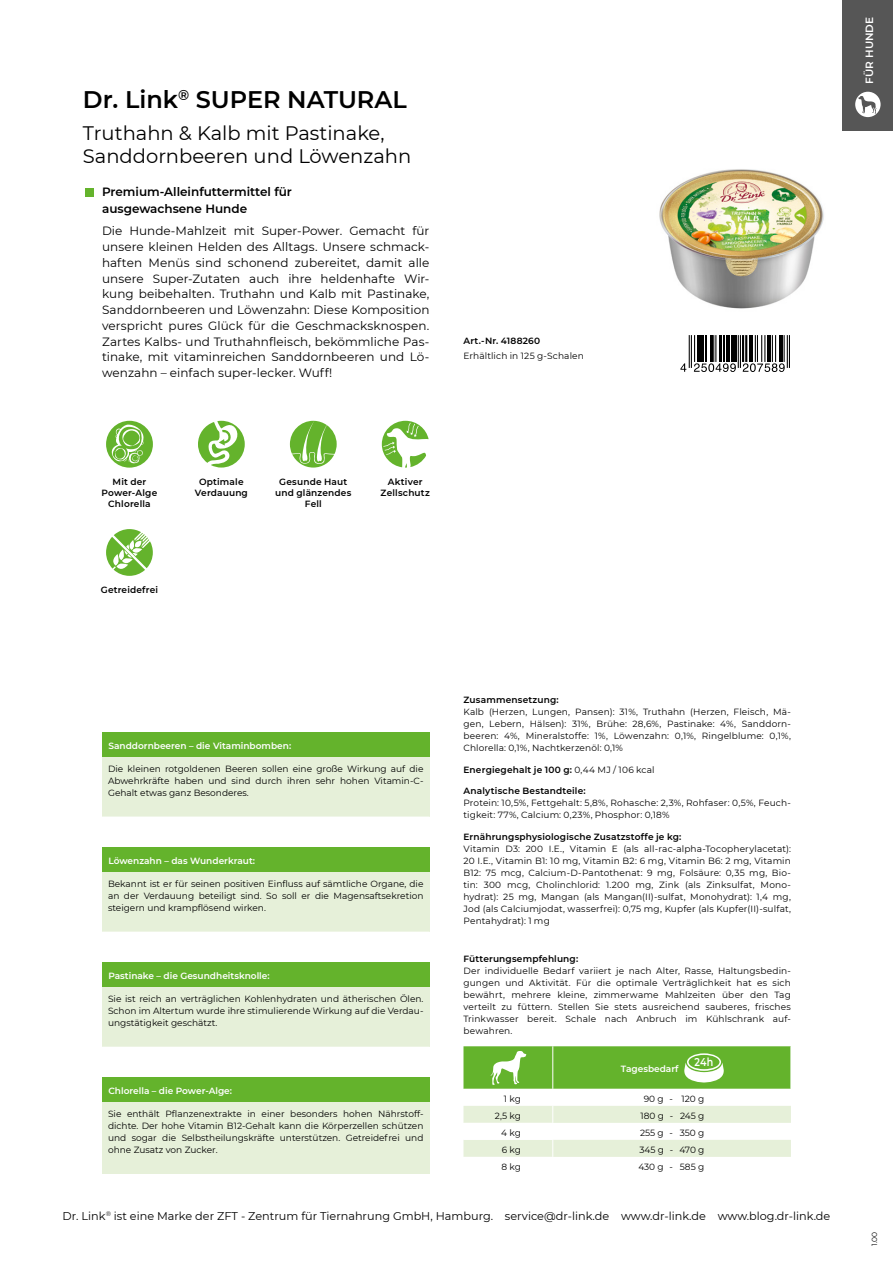
<style>
.page{position:relative;width:893px;height:1263px;background:#fff}
.page>*{position:absolute;margin:0;border:0;box-sizing:border-box;transform-origin:0 0}
.t1{font:600 24px "Montserrat";color:#000}
.t2{font:19.5px/23.4px "Montserrat";color:#000}
.t3{font:12px/15.8px "Montserrat";letter-spacing:.005em;color:#000;text-align:justify}
.t4{font:600 12px/16.5px "Montserrat";color:#000}
.t5{font:11.25px "Montserrat";color:#000}
.t6{font:600 11.25px "Montserrat";color:#fff;scale:.84 1}
.t7{font:600 10.5px "Montserrat";color:#fff}
.t8{font:9px/12px "Montserrat";color:#000;text-align:justify}
.t9{font:600 9px/10.8px "Montserrat";letter-spacing:.02em;color:#000;text-align:center}
.t10{font:600 9px "Montserrat";color:#fff}
.t11{font:7.5px "Montserrat";color:#000}
.s1{font-weight:400}
</style>
<div class="page">
<div style="left:85px;top:188px;width:9px;height:8px;background:#64b32c"></div>
<div style="left:102px;top:1077px;width:327px;height:26px;background:#64b32c"></div>
<div style="left:102px;top:1103px;width:327px;height:71px;background:#e6f0d9"></div>
<div style="left:102px;top:732px;width:327px;height:25px;background:#64b32c"></div>
<div style="left:102px;top:757px;width:327px;height:60px;background:#e6f0d9"></div>
<div style="left:102px;top:847px;width:327px;height:25px;background:#64b32c"></div>
<div style="left:102px;top:872px;width:327px;height:60px;background:#e6f0d9"></div>
<div style="left:102px;top:962px;width:327px;height:26px;background:#64b32c"></div>
<div style="left:102px;top:988px;width:327px;height:59px;background:#e6f0d9"></div>
<img style="left:659px;top:169px;width:165px;height:140px">
<div style="left:843px;top:0;width:50px;height:130px;background:#565656"></div>
<svg style="left:855px;top:92px;width:26px;height:25px"></svg>
<svg style="left:463px;top:1046px;width:328px;height:111px"></svg>
<div style="left:106px;top:421px;width:47px;height:47px;background:#64b32c;border-radius:50%"></div>
<svg style="left:112px;top:425px;width:32px;height:38px"></svg>
<svg style="left:198px;top:421px;width:47px;height:47px"></svg>
<svg style="left:290px;top:421px;width:47px;height:47px"></svg>
<svg style="left:106px;top:529px;width:47px;height:47px"></svg>
<svg style="left:382px;top:421px;width:47px;height:47px"></svg>
<hr style="left:691px;top:335px;width:1px;height:33px;background:#000">
<hr style="left:689px;top:335px;width:1px;height:33px;background:#000">
<hr style="left:733px;top:335px;width:4px;height:27px;background:#000">
<hr style="left:740px;top:335px;width:1px;height:33px;background:#000">
<hr style="left:738px;top:335px;width:1px;height:33px;background:#000">
<hr style="left:742px;top:335px;width:2px;height:27px;background:#000">
<hr style="left:789px;top:335px;width:1px;height:33px;background:#000">
<hr style="left:787px;top:335px;width:1px;height:33px;background:#000">
<svg style="left:680px;top:363px;width:6px;height:9px"></svg>
<svg style="left:694px;top:335px;width:42px;height:37px"></svg>
<svg style="left:743px;top:335px;width:42px;height:37px"></svg>
<h1 class="t1" style="left:83px;top:83px;width:325px">Dr. Link<sup>®</sup> SUPER NATURAL</h1>
<h2 class="t2" style="left:83px;top:120px;width:330px">Truthahn &amp; Kalb mit Pastinake,<br>Sanddornbeeren und Löwenzahn</h2>
<h3 class="t4" style="left:102px;top:183px;width:191px">Premium-Alleinfuttermittel für ausgewachsene Hunde</h3>
<p class="t3" style="left:102px;top:223px;width:329px">Die Hunde-Mahlzeit mit Super-Power. Gemacht für unsere kleinen Helden des Alltags. Unsere schmack&shy;haften Menüs sind schonend zubereitet, damit alle unsere Super-Zutaten auch ihre heldenhafte Wir&shy;kung beibehalten. Truthahn und Kalb mit Pastinake, Sanddornbeeren und Löwenzahn: Diese Komposition verspricht pures Glück für die Geschmacksknospen.<br>Zartes Kalbs- und Truthahnfleisch, bekömmliche Pas&shy;tinake, mit vitaminreichen Sanddornbeeren und Lö&shy;wenzahn – einfach super-lecker. Wuff!</p>
<p class="t9" style="left:463px;top:335px;width:78px">Art.-Nr. 4188260</p>
<p class="t8" style="left:463px;top:349px;width:122px">Erhältlich in 125 g-Schalen</p>
<p class="t9" style="left:102px;top:476px;width:57px">Mit der<br>Power-Alge<br>Chlorella</p>
<p class="t9" style="left:101px;top:584px;width:59px">Getreidefrei</p>
<p class="t9" style="left:195px;top:476px;width:55px">Optimale<br>Verdauung</p>
<p class="t9" style="left:381px;top:476px;width:51px">Aktiver<br>Zellschutz</p>
<p class="t9" style="left:275px;top:476px;width:78px">Gesunde Haut und glänzendes<br>Fell</p>
<p class="t7" style="left:862px;top:83px;width:68px;rotate:-90deg">FÜR HUNDE</p>
<p class="t10" style="left:108px;top:739px;width:184px">Sanddornbeeren – die Vitaminbomben:</p>
<p class="t8" style="left:108px;top:763px;width:317px">Die kleinen rotgoldenen Beeren sollen eine große Wirkung auf die Abwehrkräfte haben und sind durch ihren sehr hohen Vitamin-C-Gehalt etwas ganz Besonderes.</p>
<p class="t10" style="left:108px;top:855px;width:148px">Löwenzahn – das Wunderkraut:</p>
<p class="t8" style="left:108px;top:878px;width:317px">Bekannt ist er für seinen positiven Einfluss auf sämtliche Organe, die an der Verdauung beteiligt sind. So soll er die Magensaftsekretion steigern und krampflösend wirken.</p>
<p class="t10" style="left:108px;top:970px;width:163px">Pastinake – die Gesundheitsknolle:</p>
<p class="t8" style="left:108px;top:993px;width:317px">Sie ist reich an verträglichen Kohlenhydraten und ätherischen Ölen.<br>Schon im Altertum wurde ihre stimulierende Wirkung auf die Verdau&shy;ungstätigkeit geschätzt.</p>
<p class="t10" style="left:108px;top:1085px;width:125px">Chlorella – die Power-Alge:</p>
<p class="t8" style="left:108px;top:1108px;width:317px">Sie enthält Pflanzenextrakte in einer besonders hohen Nährstoff&shy;dichte. Der hohe Vitamin B12-Gehalt kann die Körperzellen schützen und sogar die Selbstheilungskräfte unterstützen. Getreidefrei und ohne Zusatz von Zucker.</p>
<p class="t9" style="left:463px;top:694px;width:97px">Zusammensetzung:</p>
<p class="t8" style="left:463px;top:706px;width:329px">Kalb (Herzen, Lungen, Pansen): 31%, Truthahn (Herzen, Fleisch, Mä&shy;gen, Lebern, Hälsen): 31%, Brühe: 28,6%, Pastinake: 4%, Sanddorn&shy;beeren: 4%, Mineralstoffe: 1%, Löwenzahn: 0,1%, Ringelblume: 0,1%, Chlorella: 0,1%, Nachtkerzenöl: 0,1%</p>
<p class="t9" style="left:463px;top:764px;width:193px">Energiegehalt je 100 g: <span class="s1">0,44 MJ / 106 kcal</span></p>
<p class="t9" style="left:463px;top:785px;width:124px">Analytische Bestandteile:</p>
<p class="t8" style="left:463px;top:797px;width:329px">Protein: 10,5%, Fettgehalt: 5,8%, Rohasche: 2,3%, Rohfaser: 0,5%, Feuch&shy;tigkeit: 77%, Calcium: 0,23%, Phosphor: 0,18%</p>
<p class="t9" style="left:463px;top:831px;width:219px">Ernährungsphysiologische Zusatzstoffe je kg:</p>
<p class="t8" style="left:463px;top:842px;width:329px">Vitamin D3: 200 I.E., Vitamin E (als all-rac-alpha-Tocopherylacetat):<br>20 I.E., Vitamin B1: 10 mg, Vitamin B2: 6 mg, Vitamin B6: 2 mg, Vitamin B12: 75 mcg, Calcium-D-Pantothenat: 9 mg, Folsäure: 0,35 mg, Bio&shy;tin: 300 mcg, Cholinchlorid: 1.200 mg, Zink (als Zinksulfat, Mono&shy;hydrat): 25 mg, Mangan (als Mangan(II)-sulfat, Monohydrat): 1,4 mg, Jod (als Calciumjodat, wasserfrei): 0,75 mg, Kupfer (als Kupfer(II)-sulfat, Pentahydrat): 1 mg</p>
<p class="t9" style="left:463px;top:953px;width:116px">Fütterungsempfehlung:</p>
<p class="t8" style="left:463px;top:964px;width:329px">Der individuelle Bedarf variiert je nach Alter, Rasse, Haltungsbedin&shy;gungen und Aktivität. Für die optimale Verträglichkeit hat es sich bewährt, mehrere kleine, zimmerwame Mahlzeiten über den Tag verteilt zu füttern. Stellen Sie stets ausreichend sauberes, frisches Trinkwasser bereit. Schale nach Anbruch im Kühlschrank auf&shy;bewahren.</p>
<p class="t6" style="left:695px;top:1054px;width:24px">24h</p>
<p class="t10" style="left:621px;top:1062px;width:59px">Tagesbedarf</p>
<p class="t8" style="left:504px;top:1092px;width:19px">1 kg</p>
<p class="t8" style="left:644px;top:1092px;width:62px">90 g - 120 g</p>
<p class="t8" style="left:495px;top:1109px;width:27px">2,5 kg</p>
<p class="t8" style="left:640px;top:1109px;width:65px">180 g - 245 g</p>
<p class="t8" style="left:501px;top:1126px;width:21px">4 kg</p>
<p class="t8" style="left:640px;top:1126px;width:66px">255 g - 350 g</p>
<p class="t8" style="left:502px;top:1143px;width:21px">6 kg</p>
<p class="t8" style="left:639px;top:1143px;width:67px">345 g - 470 g</p>
<p class="t8" style="left:501px;top:1160px;width:21px">8 kg</p>
<p class="t8" style="left:638px;top:1160px;width:67px">430 g - 585 g</p>
<p class="t5" style="left:63px;top:1208px;width:769px">Dr. Link<sup>®</sup> ist eine Marke der ZFT - Zentrum für Tiernahrung GmbH, Hamburg. service@dr-link.de www.dr-link.de www.blog.dr-link.de</p>
<p class="t11" style="left:869px;top:1246px;width:16px;rotate:-90deg">1.00</p>
</div>
